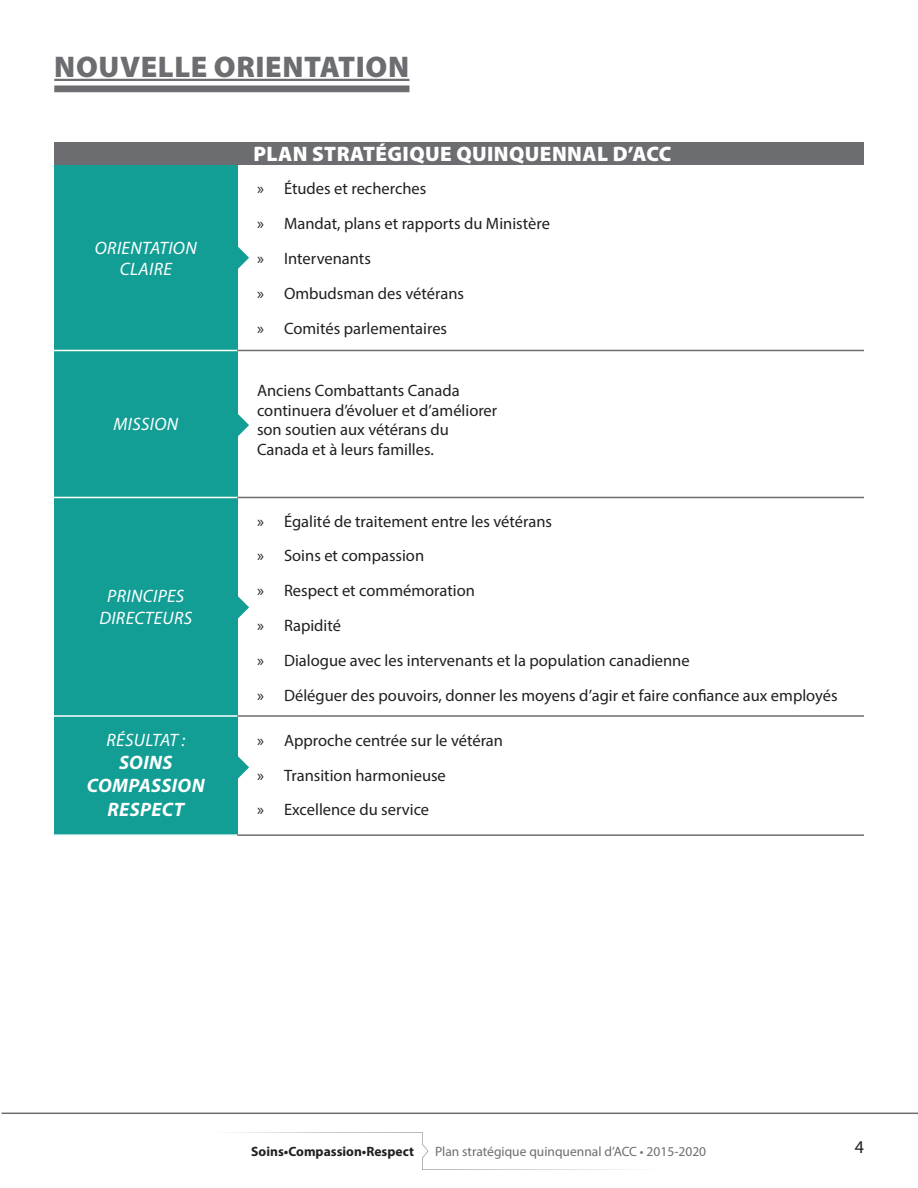
<style>
.page{position:relative;width:918px;height:1188px;background:#fff}
.page>*{position:absolute;margin:0;border:0;box-sizing:border-box;transform-origin:0 0}
.Heading_1{font:900 30px "Myriad Pro";letter-spacing:.02em;color:#6c6d70}
.t1{font:900 21px "Myriad Pro";letter-spacing:.02em;color:#fff}
.t2{font:italic 700 19.5px "Myriad Pro";letter-spacing:.02em;color:#fff}
.t3{font:italic 18px/21.6px "Myriad Pro";letter-spacing:.02em;color:#fff;text-align:center}
.t4{font:18px "Myriad Pro";color:#231f20}
.body{font:16.5px/19.8px "Myriad Pro";color:#231f20}
.t5{font:13.5px "Myriad Pro";color:#6c6d70}
.t6{font:700 13.5px "Myriad Pro";color:#231f20}
</style>
<div class="page">
<hr style="left:2px;top:1113px;width:916px;height:1px;background:#6c6d70">
<svg style="left:235px;top:1132px;width:394px;height:38px"></svg>
<div style="left:54px;top:142px;width:810px;height:23px;background:#6c6d70"></div>
<div style="left:54px;top:165px;width:184px;height:186px;background:#129e95"></div>
<div style="left:54px;top:497px;width:184px;height:219px;background:#129e95"></div>
<div style="left:54px;top:712px;width:184px;height:124px;background:#129e95"></div>
<div style="left:54px;top:350px;width:184px;height:148px;background:#129e95"></div>
<hr style="left:54px;top:350px;width:184px;height:1px;background:#fff">
<hr style="left:54px;top:715px;width:184px;height:2px;background:#fff">
<hr style="left:54px;top:834px;width:184px;height:2px;background:#fff">
<hr style="left:54px;top:497px;width:184px;height:1px;background:#fff">
<hr style="left:238px;top:350px;width:626px;height:1px;background:#6c6d70">
<hr style="left:238px;top:715px;width:626px;height:2px;background:#6c6d70">
<hr style="left:238px;top:834px;width:626px;height:2px;background:#6c6d70">
<hr style="left:238px;top:497px;width:626px;height:1px;background:#6c6d70">
<svg style="left:238px;top:246px;width:11px;height:23px"></svg>
<svg style="left:238px;top:596px;width:11px;height:23px"></svg>
<svg style="left:238px;top:756px;width:11px;height:23px"></svg>
<svg style="left:238px;top:414px;width:11px;height:22px"></svg>
<hr style="left:54px;top:79px;width:355px;height:2px;background:#6c6d70">
<div style="left:54px;top:86px;width:355px;height:6px;background:#6c6d70"></div>
<p class="Heading_1" style="left:54px;top:46px;width:356px">NOUVELLE ORIENTATION</p>
<p class="t3" style="left:95px;top:237px;width:103px">ORIENTATION</p>
<p class="t3" style="left:120px;top:258px;width:54px">CLAIRE</p>
<p class="t3" style="left:113px;top:413px;width:66px">MISSION</p>
<p class="t3" style="left:99px;top:585px;width:94px">PRINCIPES<br>DIRECTEURS</p>
<p class="t3" style="left:106px;top:728px;width:80px">RÉSULTAT :</p>
<p class="t2" style="left:119px;top:750px;width:55px">SOINS</p>
<p class="t2" style="left:87px;top:773px;width:119px">COMPASSION</p>
<p class="t2" style="left:108px;top:796px;width:78px">RESPECT</p>
<p class="t1" style="left:253px;top:140px;width:419px">PLAN STRATÉGIQUE QUINQUENNAL D’ACC</p>
<p class="body" style="left:257px;top:179px;width:171px">» Études et recherches</p>
<p class="body" style="left:257px;top:213px;width:294px">» Mandat, plans et rapports du Ministère</p>
<p class="body" style="left:257px;top:248px;width:115px">» Intervenants</p>
<p class="body" style="left:257px;top:283px;width:209px">» Ombudsman des vétérans</p>
<p class="body" style="left:257px;top:318px;width:192px">» Comités parlementaires</p>
<p class="body" style="left:257px;top:380px;width:242px">Anciens Combattants Canada continuera d’évoluer et d’améliorer son soutien aux vétérans du<br>Canada et à leurs familles.</p>
<p class="body" style="left:257px;top:511px;width:297px">» Égalité de traitement entre les vétérans</p>
<p class="body" style="left:257px;top:546px;width:169px">» Soins et compassion</p>
<p class="body" style="left:257px;top:580px;width:219px">» Respect et commémoration</p>
<p class="body" style="left:257px;top:615px;width:86px">» Rapidité</p>
<p class="body" style="left:257px;top:650px;width:434px">» Dialogue avec les intervenants et la population canadienne</p>
<p class="body" style="left:257px;top:685px;width:582px">» Déléguer des pouvoirs, donner les moyens d’agir et faire confiance aux employés</p>
<p class="body" style="left:257px;top:730px;width:248px">» Approche centrée sur le vétéran</p>
<p class="body" style="left:257px;top:765px;width:190px">» Transition harmonieuse</p>
<p class="body" style="left:257px;top:800px;width:174px">» Excellence du service</p>
<p class="t6" style="left:251px;top:1142px;width:164px">Soins•Compassion•Respect</p>
<p class="t5" style="left:435px;top:1143px;width:273px">Plan stratégique quinquennal d’ACC • 2015-2020</p>
<p class="t4" style="left:855px;top:1136px;width:11px">4</p>
</div>
